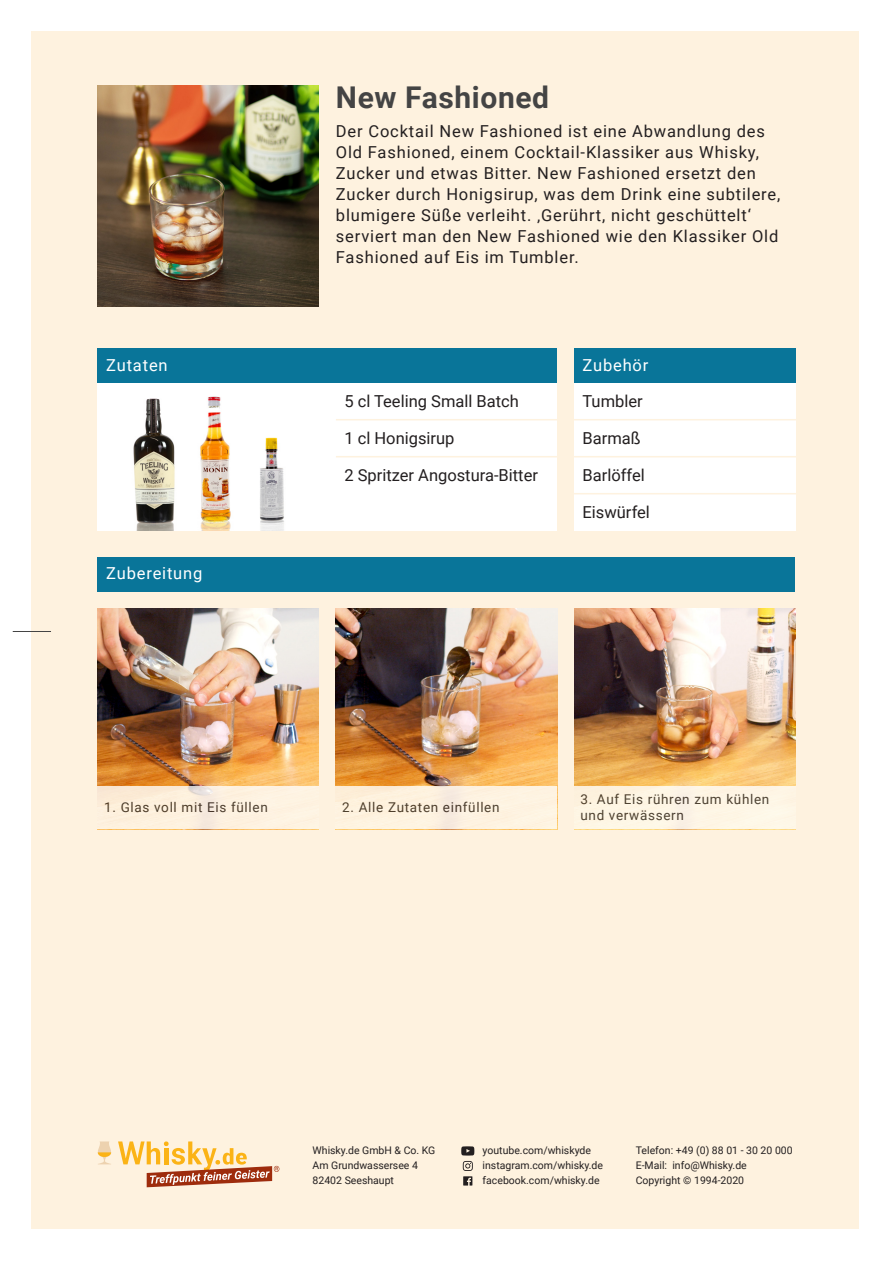
<style>
.page{position:relative;width:893px;height:1263px;background:#fff}
.page>*{position:absolute;margin:0;border:0;box-sizing:border-box;transform-origin:0 0}
.t1{font:700 30px "Roboto";letter-spacing:.02em;color:#444}
.t2{font:16.5px/21px "Roboto";letter-spacing:.05em;color:#231f20}
.t3{font:16.5px "Roboto";color:#231f20}
.t4{font:16.5px "Roboto";letter-spacing:.05em;color:#fff}
.t5{font:13.5px/16.5px "Roboto";letter-spacing:.05em;color:#231f20}
.t6{font:10.5px/15px "Roboto";color:#231f20}
</style>
<div class="page">
<div style="left:32px;top:32px;width:827px;height:1197px;background:#fef2df"></div>
<hr style="left:13px;top:631px;width:38px;height:1px;background:#444">
<svg style="left:118px;top:1141px;width:161px;height:46px"></svg>
<svg style="left:98px;top:1141px;width:13px;height:23px"></svg>
<svg style="left:461px;top:1146px;width:13px;height:9px"></svg>
<svg style="left:463px;top:1161px;width:10px;height:24px"></svg>
<div style="left:98px;top:557px;width:697px;height:34px;background:#097599"></div>
<img style="left:98px;top:85px;width:221px;height:221px">
<div style="left:98px;top:383px;width:459px;height:148px;background:#fff"></div>
<div style="left:574px;top:383px;width:221px;height:148px;background:#fff"></div>
<hr style="left:336px;top:419px;width:222px;height:1px;background:#fef2df">
<hr style="left:336px;top:456px;width:222px;height:1px;background:#fef2df">
<div style="left:98px;top:349px;width:459px;height:34px;background:#097599"></div>
<div style="left:574px;top:349px;width:221px;height:34px;background:#097599"></div>
<hr style="left:574px;top:419px;width:222px;height:1px;background:#fef2df">
<hr style="left:574px;top:456px;width:222px;height:1px;background:#fef2df">
<hr style="left:574px;top:493px;width:222px;height:1px;background:#fef2df">
<img style="left:200px;top:396px;width:31px;height:135px">
<img style="left:133px;top:398px;width:42px;height:133px">
<img style="left:260px;top:437px;width:24px;height:94px">
<img style="left:336px;top:608px;width:221px;height:179px">
<img style="left:574px;top:608px;width:221px;height:178px">
<img style="left:98px;top:608px;width:221px;height:179px">
<div style="left:574px;top:787px;width:221px;height:42px;background:#fef6e5"></div>
<h1 class="t1" style="left:336px;top:76px;width:215px">New Fashioned</h1>
<p class="t2" style="left:336px;top:120px;width:446px">Der Cocktail New Fashioned ist eine Abwandlung des Old Fashioned, einem Cocktail-Klassiker aus Whisky, Zucker und etwas Bitter. New Fashioned ersetzt den Zucker durch Honigsirup, was dem Drink eine subtilere, blumigere Süße verleiht. ‚Gerührt, nicht geschüttelt‘ serviert man den New Fashioned wie den Klassiker Old Fashioned auf Eis im Tumbler.</p>
<p class="t4" style="left:106px;top:353px;width:63px">Zutaten</p>
<p class="t4" style="left:583px;top:353px;width:67px">Zubehör</p>
<p class="t3" style="left:583px;top:389px;width:62px">Tumbler</p>
<p class="t2" style="left:583px;top:427px;width:60px">Barmaß</p>
<p class="t3" style="left:583px;top:463px;width:64px">Barlöffel</p>
<p class="t3" style="left:583px;top:500px;width:69px">Eiswürfel</p>
<p class="t3" style="left:344px;top:389px;width:176px">5 cl Teeling Small Batch</p>
<p class="t3" style="left:344px;top:426px;width:112px">1 cl Honigsirup</p>
<p class="t3" style="left:344px;top:463px;width:195px">2 Spritzer Angostura-Bitter</p>
<p class="t4" style="left:106px;top:562px;width:98px">Zubereitung</p>
<p class="t5" style="left:104px;top:798px;width:165px">1. Glas voll mit Eis füllen</p>
<p class="t5" style="left:342px;top:798px;width:159px">2. Alle Zutaten einfüllen</p>
<p class="t5" style="left:580px;top:790px;width:190px">3. Auf Eis rühren zum kühlen und verwässern</p>
<p class="t6" style="left:313px;top:1142px;width:124px">Whisky.de GmbH &amp; Co. KG<br>Am Grundwassersee 4<br>82402 Seeshaupt</p>
<p class="t6" style="left:636px;top:1142px;width:158px">Telefon: +49 (0) 88 01 - 30 20 000<br>E-Mail: info@Whisky.de<br>Copyright © 1994-2020</p>
<p class="t6" style="left:483px;top:1142px;width:122px">youtube.com/whiskyde instagram.com/whisky.de facebook.com/whisky.de</p>
</div>
